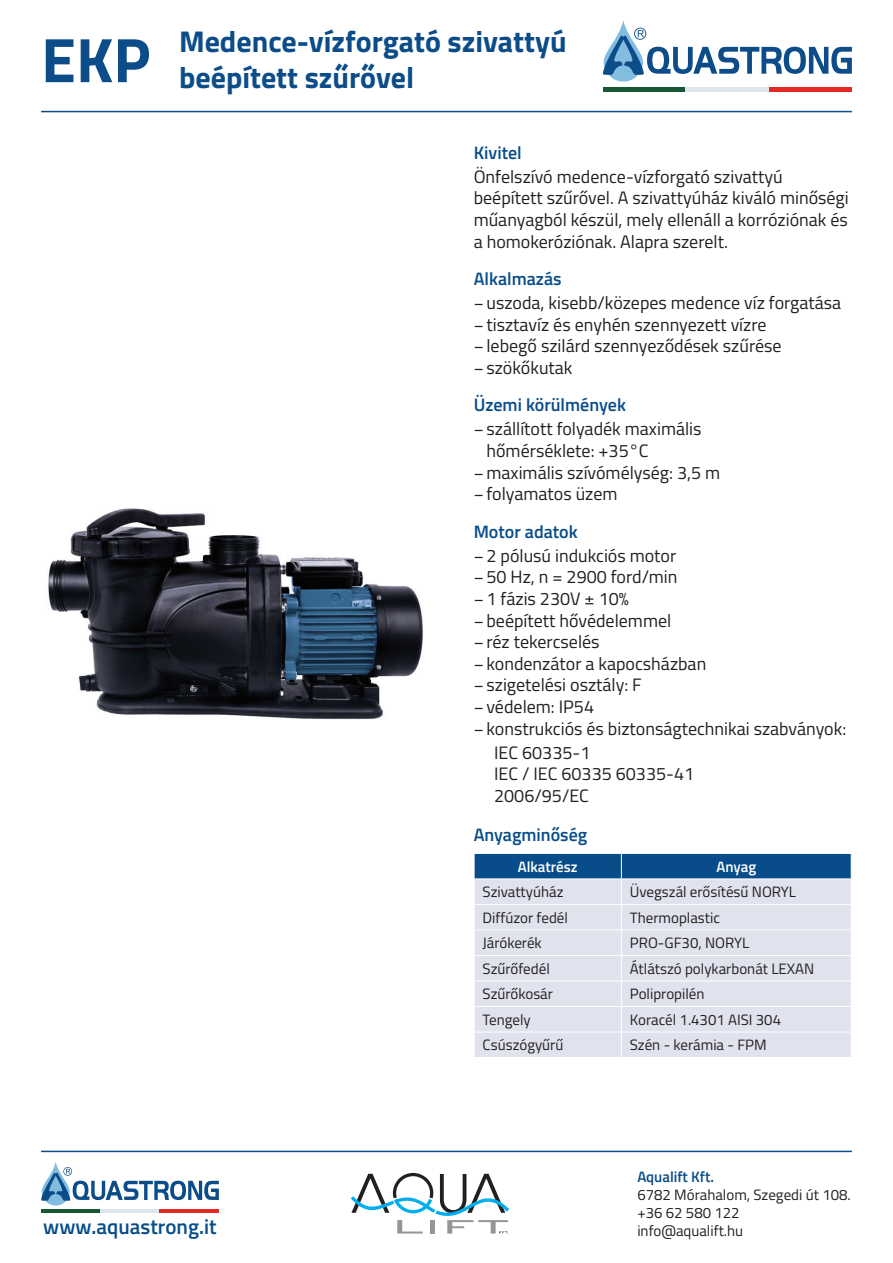
<style>
.page{position:relative;width:893px;height:1263px;background:#fff}
.page>*{position:absolute;margin:0;border:0;box-sizing:border-box;transform-origin:0 0}
.t1{font:700 63px "Titillium";color:#0b4c89}
.t2{font:700 30px/36px "Titillium";color:#0b4c89}
.t3{font:600 21px "Titillium";color:#084d8a}
.t4{font:18px/21.6px "Titillium";color:#231f20}
.t5{font:600 18px "Titillium";color:#084d8a}
.t6{font:15px/18px "Titillium";color:#231f20}
.t7{font:600 15px "Titillium";color:#fff}
.t8{font:600 15px "Titillium";color:#084d8a}
</style>
<div class="page">
<svg style="left:603px;top:21px;width:249px;height:61px"></svg>
<hr style="left:603px;top:87px;width:83px;height:4px;background:#175632">
<hr style="left:686px;top:87px;width:83px;height:4px;background:#dce4ed">
<hr style="left:769px;top:87px;width:83px;height:4px;background:#e22725">
<hr style="left:41px;top:111px;width:811px;height:1px;background:#084d8a">
<hr style="left:41px;top:1151px;width:811px;height:1px;background:#084d8a">
<svg style="left:351px;top:1173px;width:158px;height:61px"></svg>
<svg style="left:42px;top:1162px;width:28px;height:43px"></svg>
<svg style="left:41px;top:1167px;width:178px;height:34px"></svg>
<hr style="left:41px;top:1209px;width:59px;height:3px;background:#175632">
<hr style="left:100px;top:1209px;width:60px;height:3px;background:#dce4ed">
<hr style="left:160px;top:1209px;width:59px;height:3px;background:#e22725">
<svg style="left:474px;top:853px;width:378px;height:204px;background:#c7d1e1"></svg>
<img style="left:48px;top:508px;width:375px;height:212px">
<h1 class="t1" style="left:41px;top:12px;width:111px">EKP</h1>
<h2 class="t2" style="left:179px;top:22px;width:389px">Medence-vízforgató szivattyú beépített szűrővel</h2>
<p class="t5" style="left:474px;top:139px;width:50px">Kivitel</p>
<p class="t4" style="left:474px;top:165px;width:377px">Önfelszívó medence-vízforgató szivattyú beépített szűrővel. A szivattyúház kiváló minőségi műanyagból készül, mely ellenáll a korróziónak és a homokeróziónak. Alapra szerelt.</p>
<p class="t5" style="left:474px;top:265px;width:89px">Alkalmazás</p>
<p class="t4" style="left:474px;top:291px;width:369px">− uszoda, kisebb/közepes medence víz forgatása − tisztavíz és enyhén szennyezett vízre<br>− lebegő szilárd szennyeződések szűrése<br>− szökőkutak</p>
<p class="t5" style="left:474px;top:392px;width:154px">Üzemi körülmények</p>
<p class="t4" style="left:474px;top:417px;width:229px">− szállított folyadék maximális</p>
<p class="t4" style="left:486px;top:439px;width:164px">hőmérséklete: +35°C</p>
<p class="t4" style="left:474px;top:461px;width:248px">− maximális szívómélység: 3,5 m</p>
<p class="t4" style="left:474px;top:482px;width:145px">− folyamatos üzem</p>
<p class="t5" style="left:474px;top:518px;width:106px">Motor adatok</p>
<p class="t4" style="left:474px;top:544px;width:374px">− 2 pólusú indukciós motor<br>− 50 Hz, n = 2900 ford/min<br>− 1 fázis 230V ± 10%<br>− beépített hővédelemmel<br>− réz tekercselés<br>− kondenzátor a kapocsházban<br>− szigetelési osztály: F<br>− védelem: IP54<br>− konstrukciós és biztonságtechnikai szabványok:</p>
<p class="t4" style="left:494px;top:740px;width:202px">IEC 60335-1<br>IEC / IEC 60335 60335-41<br>2006/95/EC</p>
<p class="t5" style="left:474px;top:821px;width:115px">Anyagminőség</p>
<p class="t7" style="left:518px;top:855px;width:62px">Alkatrész</p>
<p class="t7" style="left:716px;top:855px;width:41px">Anyag</p>
<p class="t6" style="left:483px;top:882px;width:82px">Szivattyúház</p>
<p class="t6" style="left:630px;top:882px;width:168px">Üvegszál erősítésű NORYL</p>
<p class="t6" style="left:483px;top:908px;width:87px">Diffúzor fedél</p>
<p class="t6" style="left:630px;top:908px;width:92px">Thermoplastic</p>
<p class="t6" style="left:483px;top:933px;width:61px">Járókerék</p>
<p class="t6" style="left:630px;top:933px;width:121px">PRO-GF30, NORYL</p>
<p class="t6" style="left:483px;top:959px;width:69px">Szűrőfedél</p>
<p class="t6" style="left:630px;top:959px;width:186px">Átlátszó polykarbonát LEXAN</p>
<p class="t6" style="left:483px;top:984px;width:72px">Szűrőkosár</p>
<p class="t6" style="left:630px;top:984px;width:76px">Polipropilén</p>
<p class="t6" style="left:483px;top:1010px;width:50px">Tengely</p>
<p class="t6" style="left:630px;top:1010px;width:153px">Koracél 1.4301 AISI 304</p>
<p class="t6" style="left:483px;top:1035px;width:82px">Csúszógyűrű</p>
<p class="t6" style="left:630px;top:1035px;width:138px">Szén - kerámia - FPM</p>
<p class="t8" style="left:637px;top:1165px;width:78px">Aqualift Kft.</p>
<p class="t6" style="left:637px;top:1185px;width:215px">6782 Mórahalom, Szegedi út 108. +36 62 580 122</p>
<p class="t3" style="left:43px;top:1210px;width:175px">www.aquastrong.it</p>
<p class="t6" style="left:637px;top:1221px;width:107px">info@aqualift.hu</p>
</div>
